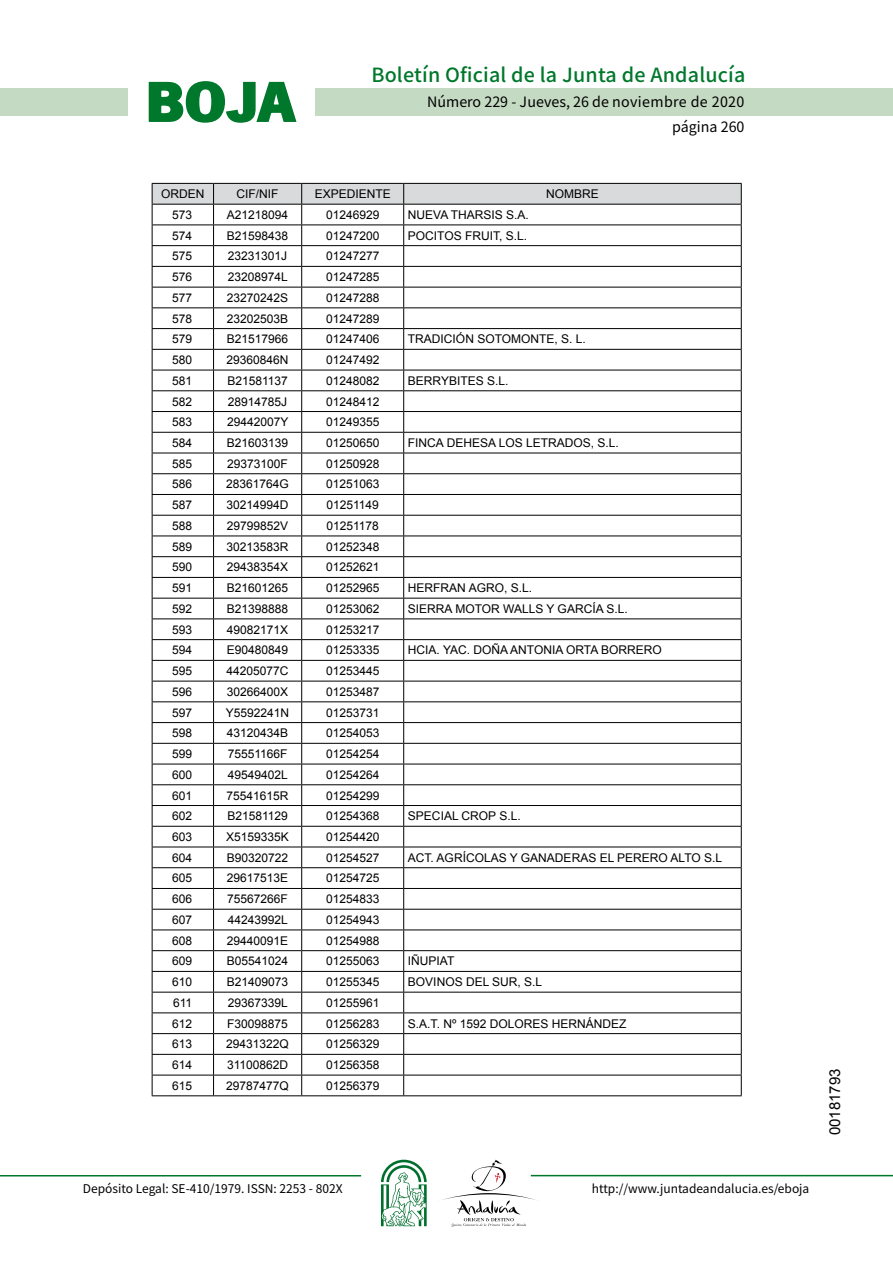
<style>
.page{position:relative;width:893px;height:1263px;background:#fff}
.page>*{position:absolute;margin:0;border:0;box-sizing:border-box;transform-origin:0 0}
.t1{font:700 57.75px "News Got T";color:#00782c;scale:1.14 1}
.t2{font:500 19.5px "Noto Sans HK";letter-spacing:.01em;color:#00782c}
.t3{font:15px "Arial";color:#000}
.t4{font:14.25px/24.5px "Noto Sans HK";color:#000;text-align:right}
.t5{font:12px "Arial";color:#000}
.t6{font:12px "Noto Sans HK";color:#000}
</style>
<div class="page">
<div style="left:315px;top:88px;width:577px;height:28px;background:#c5dac3"></div>
<div style="left:0;top:88px;width:128px;height:28px;background:#c5dac3"></div>
<hr style="left:0;top:1175px;width:361px;height:2px;background:#00782c">
<hr style="left:531px;top:1175px;width:361px;height:1px;background:#00782c">
<svg style="left:148px;top:81px;width:149px;height:42px"></svg>
<svg style="left:442px;top:1160px;width:100px;height:67px"></svg>
<svg style="left:381px;top:1160px;width:45px;height:66px"></svg>
<svg style="left:152px;top:183px;width:589px;height:912px"></svg>
<hr style="left:152px;top:1095px;width:61px;height:1px;background:#000">
<hr style="left:213px;top:1095px;width:89px;height:1px;background:#000">
<hr style="left:302px;top:1095px;width:101px;height:1px;background:#000">
<hr style="left:403px;top:1095px;width:338px;height:1px;background:#000">
<h1 class="t1" style="left:145px;top:68px;width:133px">BOJA</h1>
<h2 class="t2" style="left:371px;top:64px;width:375px">Boletín Oficial de la Junta de Andalucía</h2>
<p class="t4" style="left:427px;top:90px;width:319px">Número 229 - Jueves, 26 de noviembre de 2020 página 260</p>
<p class="t5" style="left:161px;top:186px;width:45px">ORDEN</p>
<p class="t5" style="left:236px;top:186px;width:43px">CIF/NIF</p>
<p class="t5" style="left:315px;top:186px;width:78px">EXPEDIENTE</p>
<p class="t5" style="left:546px;top:186px;width:54px">NOMBRE</p>
<p class="t5" style="left:172px;top:207px;width:22px">573</p>
<p class="t5" style="left:227px;top:207px;width:63px">A21218094</p>
<p class="t5" style="left:326px;top:207px;width:55px">01246929</p>
<p class="t5" style="left:408px;top:207px;width:122px">NUEVA THARSIS S.A.</p>
<p class="t5" style="left:172px;top:228px;width:22px">574</p>
<p class="t5" style="left:227px;top:228px;width:63px">B21598438</p>
<p class="t5" style="left:326px;top:228px;width:55px">01247200</p>
<p class="t5" style="left:408px;top:228px;width:121px">POCITOS FRUIT, S.L.</p>
<p class="t5" style="left:172px;top:248px;width:22px">575</p>
<p class="t5" style="left:228px;top:248px;width:61px">23231301J</p>
<p class="t5" style="left:326px;top:248px;width:55px">01247277</p>
<p class="t5" style="left:172px;top:269px;width:22px">576</p>
<p class="t5" style="left:228px;top:269px;width:62px">23208974L</p>
<p class="t5" style="left:326px;top:269px;width:55px">01247285</p>
<p class="t5" style="left:172px;top:290px;width:22px">577</p>
<p class="t5" style="left:227px;top:290px;width:63px">23270242S</p>
<p class="t5" style="left:326px;top:290px;width:55px">01247288</p>
<p class="t5" style="left:172px;top:311px;width:22px">578</p>
<p class="t5" style="left:227px;top:311px;width:63px">23202503B</p>
<p class="t5" style="left:326px;top:311px;width:55px">01247289</p>
<p class="t5" style="left:172px;top:331px;width:22px">579</p>
<p class="t5" style="left:227px;top:331px;width:63px">B21517966</p>
<p class="t5" style="left:326px;top:331px;width:55px">01247406</p>
<p class="t5" style="left:408px;top:331px;width:179px">TRADICIÓN SOTOMONTE, S. L.</p>
<p class="t5" style="left:172px;top:352px;width:22px">580</p>
<p class="t5" style="left:226px;top:352px;width:64px">29360846N</p>
<p class="t5" style="left:326px;top:352px;width:55px">01247492</p>
<p class="t5" style="left:172px;top:373px;width:22px">581</p>
<p class="t5" style="left:227px;top:373px;width:62px">B21581137</p>
<p class="t5" style="left:326px;top:373px;width:55px">01248082</p>
<p class="t5" style="left:408px;top:373px;width:102px">BERRYBITES S.L.</p>
<p class="t5" style="left:172px;top:393px;width:22px">582</p>
<p class="t5" style="left:228px;top:393px;width:61px">28914785J</p>
<p class="t5" style="left:326px;top:393px;width:55px">01248412</p>
<p class="t5" style="left:172px;top:414px;width:22px">583</p>
<p class="t5" style="left:227px;top:414px;width:63px">29442007Y</p>
<p class="t5" style="left:326px;top:414px;width:55px">01249355</p>
<p class="t5" style="left:172px;top:435px;width:22px">584</p>
<p class="t5" style="left:227px;top:435px;width:63px">B21603139</p>
<p class="t5" style="left:326px;top:435px;width:55px">01250650</p>
<p class="t5" style="left:408px;top:435px;width:212px">FINCA DEHESA LOS LETRADOS, S.L.</p>
<p class="t5" style="left:172px;top:456px;width:22px">585</p>
<p class="t5" style="left:227px;top:456px;width:62px">29373100F</p>
<p class="t5" style="left:326px;top:456px;width:55px">01250928</p>
<p class="t5" style="left:172px;top:476px;width:22px">586</p>
<p class="t5" style="left:226px;top:476px;width:64px">28361764G</p>
<p class="t5" style="left:326px;top:476px;width:55px">01251063</p>
<p class="t5" style="left:172px;top:497px;width:22px">587</p>
<p class="t5" style="left:226px;top:497px;width:64px">30214994D</p>
<p class="t5" style="left:326px;top:497px;width:54px">01251149</p>
<p class="t5" style="left:172px;top:518px;width:22px">588</p>
<p class="t5" style="left:227px;top:518px;width:63px">29799852V</p>
<p class="t5" style="left:326px;top:518px;width:54px">01251178</p>
<p class="t5" style="left:172px;top:539px;width:22px">589</p>
<p class="t5" style="left:226px;top:539px;width:64px">30213583R</p>
<p class="t5" style="left:326px;top:539px;width:55px">01252348</p>
<p class="t5" style="left:172px;top:559px;width:22px">590</p>
<p class="t5" style="left:227px;top:559px;width:63px">29438354X</p>
<p class="t5" style="left:326px;top:559px;width:55px">01252621</p>
<p class="t5" style="left:172px;top:580px;width:22px">591</p>
<p class="t5" style="left:227px;top:580px;width:63px">B21601265</p>
<p class="t5" style="left:326px;top:580px;width:55px">01252965</p>
<p class="t5" style="left:408px;top:580px;width:126px">HERFRAN AGRO, S.L.</p>
<p class="t5" style="left:172px;top:601px;width:22px">592</p>
<p class="t5" style="left:227px;top:601px;width:63px">B21398888</p>
<p class="t5" style="left:326px;top:601px;width:55px">01253062</p>
<p class="t5" style="left:408px;top:601px;width:221px">SIERRA MOTOR WALLS Y GARCÍA S.L.</p>
<p class="t5" style="left:172px;top:622px;width:22px">593</p>
<p class="t5" style="left:227px;top:622px;width:63px">49082171X</p>
<p class="t5" style="left:326px;top:622px;width:55px">01253217</p>
<p class="t5" style="left:172px;top:642px;width:22px">594</p>
<p class="t5" style="left:227px;top:642px;width:63px">E90480849</p>
<p class="t5" style="left:326px;top:642px;width:55px">01253335</p>
<p class="t5" style="left:408px;top:642px;width:255px">HCIA. YAC. DOÑA ANTONIA ORTA BORRERO</p>
<p class="t5" style="left:172px;top:663px;width:22px">595</p>
<p class="t5" style="left:226px;top:663px;width:64px">44205077C</p>
<p class="t5" style="left:326px;top:663px;width:55px">01253445</p>
<p class="t5" style="left:172px;top:684px;width:22px">596</p>
<p class="t5" style="left:227px;top:684px;width:63px">30266400X</p>
<p class="t5" style="left:326px;top:684px;width:55px">01253487</p>
<p class="t5" style="left:172px;top:705px;width:22px">597</p>
<p class="t5" style="left:226px;top:705px;width:65px">Y5592241N</p>
<p class="t5" style="left:326px;top:705px;width:55px">01253731</p>
<p class="t5" style="left:172px;top:725px;width:22px">598</p>
<p class="t5" style="left:227px;top:725px;width:63px">43120434B</p>
<p class="t5" style="left:326px;top:725px;width:55px">01254053</p>
<p class="t5" style="left:172px;top:746px;width:22px">599</p>
<p class="t5" style="left:228px;top:746px;width:61px">75551166F</p>
<p class="t5" style="left:326px;top:746px;width:55px">01254254</p>
<p class="t5" style="left:172px;top:767px;width:22px">600</p>
<p class="t5" style="left:228px;top:767px;width:62px">49549402L</p>
<p class="t5" style="left:326px;top:767px;width:55px">01254264</p>
<p class="t5" style="left:172px;top:787px;width:22px">601</p>
<p class="t5" style="left:226px;top:787px;width:64px">75541615R</p>
<p class="t5" style="left:326px;top:787px;width:55px">01254299</p>
<p class="t5" style="left:172px;top:808px;width:22px">602</p>
<p class="t5" style="left:227px;top:808px;width:62px">B21581129</p>
<p class="t5" style="left:326px;top:808px;width:55px">01254368</p>
<p class="t5" style="left:408px;top:808px;width:114px">SPECIAL CROP S.L.</p>
<p class="t5" style="left:172px;top:829px;width:22px">603</p>
<p class="t5" style="left:226px;top:829px;width:64px">X5159335K</p>
<p class="t5" style="left:326px;top:829px;width:55px">01254420</p>
<p class="t5" style="left:172px;top:850px;width:22px">604</p>
<p class="t5" style="left:227px;top:850px;width:63px">B90320722</p>
<p class="t5" style="left:326px;top:850px;width:55px">01254527</p>
<p class="t5" style="left:408px;top:850px;width:316px">ACT. AGRÍCOLAS Y GANADERAS EL PERERO ALTO S.L</p>
<p class="t5" style="left:172px;top:870px;width:22px">605</p>
<p class="t5" style="left:227px;top:870px;width:63px">29617513E</p>
<p class="t5" style="left:326px;top:870px;width:55px">01254725</p>
<p class="t5" style="left:172px;top:891px;width:22px">606</p>
<p class="t5" style="left:227px;top:891px;width:62px">75567266F</p>
<p class="t5" style="left:326px;top:891px;width:55px">01254833</p>
<p class="t5" style="left:172px;top:912px;width:22px">607</p>
<p class="t5" style="left:228px;top:912px;width:62px">44243992L</p>
<p class="t5" style="left:326px;top:912px;width:55px">01254943</p>
<p class="t5" style="left:172px;top:933px;width:22px">608</p>
<p class="t5" style="left:227px;top:933px;width:63px">29440091E</p>
<p class="t5" style="left:326px;top:933px;width:55px">01254988</p>
<p class="t5" style="left:172px;top:953px;width:22px">609</p>
<p class="t5" style="left:227px;top:953px;width:63px">B05541024</p>
<p class="t5" style="left:326px;top:953px;width:55px">01255063</p>
<p class="t5" style="left:408px;top:953px;width:48px">IÑUPIAT</p>
<p class="t5" style="left:172px;top:974px;width:22px">610</p>
<p class="t5" style="left:227px;top:974px;width:63px">B21409073</p>
<p class="t5" style="left:326px;top:974px;width:55px">01255345</p>
<p class="t5" style="left:408px;top:974px;width:136px">BOVINOS DEL SUR, S.L</p>
<p class="t5" style="left:173px;top:995px;width:21px">611</p>
<p class="t5" style="left:228px;top:995px;width:62px">29367339L</p>
<p class="t5" style="left:326px;top:995px;width:55px">01255961</p>
<p class="t5" style="left:172px;top:1016px;width:22px">612</p>
<p class="t5" style="left:227px;top:1016px;width:62px">F30098875</p>
<p class="t5" style="left:326px;top:1016px;width:55px">01256283</p>
<p class="t5" style="left:408px;top:1016px;width:220px">S.A.T. Nº 1592 DOLORES HERNÁNDEZ</p>
<p class="t5" style="left:172px;top:1036px;width:22px">613</p>
<p class="t5" style="left:226px;top:1036px;width:64px">29431322Q</p>
<p class="t5" style="left:326px;top:1036px;width:55px">01256329</p>
<p class="t5" style="left:172px;top:1057px;width:22px">614</p>
<p class="t5" style="left:227px;top:1057px;width:63px">31100862D</p>
<p class="t5" style="left:326px;top:1057px;width:55px">01256358</p>
<p class="t5" style="left:172px;top:1078px;width:22px">615</p>
<p class="t5" style="left:226px;top:1078px;width:64px">29787477Q</p>
<p class="t5" style="left:326px;top:1078px;width:55px">01256379</p>
<p class="t3" style="left:825px;top:1135px;width:68px;rotate:-90deg">00181793</p>
<p class="t6" style="left:83px;top:1181px;width:261px">Depósito Legal: SE-410/1979. ISSN: 2253 - 802X</p>
<p class="t6" style="left:592px;top:1181px;width:219px">http://www.juntadeandalucia.es/eboja</p>
</div>
